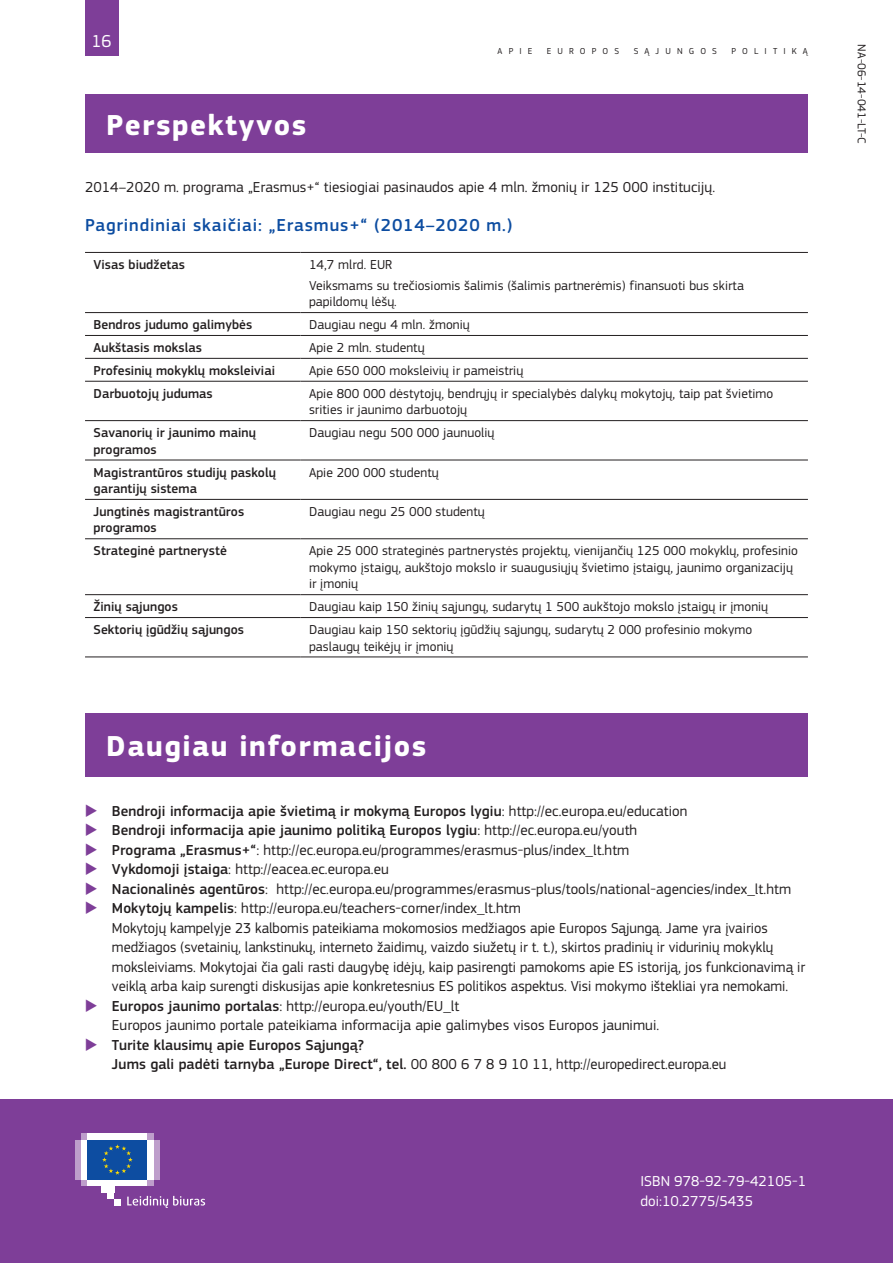
<style>
.page{position:relative;width:893px;height:1263px;background:#fff}
.page>*{position:absolute;margin:0;border:0;box-sizing:border-box;transform-origin:0 0}
.Heading01_neg{font:700 30px "EC Square Sans Pro";letter-spacing:.05em;color:#fff}
.Heading03{font:500 18px "EC Square Sans Pro";letter-spacing:.05em;color:#0d4da1}
.t1{font:18px "EC Square Sans Pro";color:#fff}
.BodyText{font:15px/19.5px "EC Square Sans Pro";color:#231f20}
.t2{font:500 15px/19.5px "EC Square Sans Pro";letter-spacing:.005em;color:#231f20}
.BodyText-2{font:15px "EC Square Sans Pro";letter-spacing:.005em;color:#fff}
.tab{font:13.5px/16.5px "EC Square Sans Pro";letter-spacing:.005em;color:#231f20}
.tab-2{font:500 13.5px/16.5px "EC Square Sans Pro";letter-spacing:.005em;color:#231f20}
.t3{font:12px "EC Square Sans Pro";color:#231f20}
.t4{font:9px "EC Square Sans Pro";letter-spacing:.68em;color:#231f20}
.s1{font-weight:400}
.s2{font-weight:500}
</style>
<div class="page">
<div style="left:85px;top:0;width:33px;height:55px;background:#7e3e98"></div>
<div style="left:85px;top:713px;width:723px;height:64px;background:#7e3e98"></div>
<div style="left:0;top:1099px;width:893px;height:164px;background:#7e3e98"></div>
<svg style="left:81px;top:1179px;width:72px;height:7px"></svg>
<svg style="left:81px;top:1133px;width:72px;height:7px"></svg>
<div style="left:88px;top:1133px;width:59px;height:7px;background:#fff"></div>
<div style="left:88px;top:1179px;width:59px;height:7px;background:#fff"></div>
<div style="left:147px;top:1140px;width:6px;height:39px;background:#fff"></div>
<div style="left:153px;top:1140px;width:7px;height:39px;background:#be9ecb"></div>
<div style="left:81px;top:1140px;width:7px;height:39px;background:#fff"></div>
<div style="left:75px;top:1140px;width:6px;height:39px;background:#be9ecb"></div>
<div style="left:101px;top:1179px;width:13px;height:13px;background:#fff"></div>
<div style="left:108px;top:1179px;width:6px;height:20px;background:#fff"></div>
<div style="left:114px;top:1199px;width:7px;height:6px;background:#fff"></div>
<div style="left:88px;top:1140px;width:59px;height:39px;background:#0d4da1"></div>
<svg style="left:102px;top:1144px;width:31px;height:31px"></svg>
<svg style="left:127px;top:1196px;width:78px;height:12px"></svg>
<div style="left:85px;top:94px;width:723px;height:59px;background:#7e3e98"></div>
<hr style="left:85px;top:312px;width:215px;height:1px;background:#231f20">
<hr style="left:300px;top:312px;width:508px;height:1px;background:#231f20">
<hr style="left:85px;top:335px;width:215px;height:1px;background:#231f20">
<hr style="left:300px;top:335px;width:508px;height:1px;background:#231f20">
<hr style="left:85px;top:358px;width:215px;height:1px;background:#231f20">
<hr style="left:300px;top:358px;width:508px;height:1px;background:#231f20">
<hr style="left:85px;top:381px;width:215px;height:1px;background:#231f20">
<hr style="left:300px;top:381px;width:508px;height:1px;background:#231f20">
<hr style="left:85px;top:420px;width:215px;height:1px;background:#231f20">
<hr style="left:300px;top:420px;width:508px;height:1px;background:#231f20">
<hr style="left:85px;top:460px;width:215px;height:1px;background:#231f20">
<hr style="left:300px;top:460px;width:508px;height:1px;background:#231f20">
<hr style="left:85px;top:499px;width:215px;height:1px;background:#231f20">
<hr style="left:300px;top:499px;width:508px;height:1px;background:#231f20">
<hr style="left:85px;top:538px;width:215px;height:1px;background:#231f20">
<hr style="left:300px;top:538px;width:508px;height:1px;background:#231f20">
<hr style="left:85px;top:594px;width:215px;height:1px;background:#231f20">
<hr style="left:300px;top:594px;width:508px;height:1px;background:#231f20">
<hr style="left:85px;top:617px;width:215px;height:1px;background:#231f20">
<hr style="left:300px;top:617px;width:508px;height:1px;background:#231f20">
<hr style="left:85px;top:656px;width:215px;height:1px;background:#231f20">
<hr style="left:300px;top:656px;width:508px;height:1px;background:#231f20">
<hr style="left:85px;top:252px;width:215px;height:1px;background:#231f20">
<hr style="left:300px;top:252px;width:508px;height:1px;background:#231f20">
<p class="t1" style="left:92px;top:30px;width:22px">16</p>
<p class="Heading01_neg" style="left:106px;top:107px;width:202px">Perspektyvos</p>
<p class="t4" style="left:498px;top:45px;width:36px">APIE</p>
<p class="t4" style="left:547px;top:45px;width:74px">EURO PO S</p>
<p class="t4" style="left:634px;top:45px;width:85px">SĄJUNGO S</p>
<p class="t4" style="left:731px;top:45px;width:78px">PO LITIKĄ</p>
<p class="t3" style="left:869px;top:44px;width:101px;rotate:90deg">NA-06-14-041-LT-C</p>
<p class="BodyText" style="left:85px;top:177px;width:632px">2014–2020 m. programa „Erasmus+“ tiesiogiai pasinaudos apie 4 mln. žmonių ir 125 000 institucijų.</p>
<p class="Heading03" style="left:85px;top:214px;width:429px">Pagrindiniai skaičiai: „Erasmus+“ (2014–2020 m.)</p>
<p class="tab-2" style="left:94px;top:256px;width:93px">Visas biudžetas</p>
<p class="tab" style="left:309px;top:256px;width:85px">14,7 mlrd. EUR</p>
<p class="tab" style="left:309px;top:277px;width:436px">Veiksmams su trečiosiomis šalimis (šalimis partnerėmis) finansuoti bus skirta papildomų lėšų.</p>
<p class="tab-2" style="left:94px;top:317px;width:160px">Bendros judumo galimybės</p>
<p class="tab" style="left:309px;top:316px;width:162px">Daugiau negu 4 mln. žmonių</p>
<p class="tab-2" style="left:94px;top:340px;width:110px">Aukštasis mokslas</p>
<p class="tab" style="left:309px;top:339px;width:117px">Apie 2 mln. studentų</p>
<p class="tab-2" style="left:94px;top:362px;width:183px">Profesinių mokyklų moksleiviai</p>
<p class="tab" style="left:309px;top:362px;width:216px">Apie 650 000 moksleivių ir pameistrių</p>
<p class="tab-2" style="left:94px;top:385px;width:121px">Darbuotojų judumas</p>
<p class="tab" style="left:309px;top:385px;width:466px">Apie 800 000 dėstytojų, bendrųjų ir specialybės dalykų mokytojų, taip pat švietimo srities ir jaunimo darbuotojų</p>
<p class="tab-2" style="left:94px;top:425px;width:164px">Savanorių ir jaunimo mainų programos</p>
<p class="tab" style="left:309px;top:424px;width:187px">Daugiau negu 500 000 jaunuolių</p>
<p class="tab-2" style="left:94px;top:464px;width:184px">Magistrantūros studijų paskolų garantijų sistema</p>
<p class="tab" style="left:309px;top:464px;width:131px">Apie 200 000 studentų</p>
<p class="tab-2" style="left:94px;top:503px;width:152px">Jungtinės magistrantūros programos</p>
<p class="tab" style="left:309px;top:503px;width:177px">Daugiau negu 25 000 studentų</p>
<p class="tab-2" style="left:94px;top:543px;width:135px">Strateginė partnerystė</p>
<p class="tab" style="left:309px;top:543px;width:490px">Apie 25 000 strateginės partnerystės projektų, vienijančių 125 000 mokyklų, profesinio mokymo įstaigų, aukštojo mokslo ir suaugusiųjų švietimo įstaigų, jaunimo organizacijų ir įmonių</p>
<p class="tab-2" style="left:94px;top:599px;width:86px">Žinių sąjungos</p>
<p class="tab" style="left:309px;top:598px;width:461px">Daugiau kaip 150 žinių sąjungų, sudarytų 1 500 aukštojo mokslo įstaigų ir įmonių</p>
<p class="tab-2" style="left:94px;top:622px;width:152px">Sektorių įgūdžių sąjungos</p>
<p class="tab" style="left:309px;top:621px;width:445px">Daugiau kaip 150 sektorių įgūdžių sąjungų, sudarytų 2 000 profesinio mokymo paslaugų teikėjų ir įmonių</p>
<p class="Heading01_neg" style="left:106px;top:728px;width:322px">Daugiau informacijos</p>
<p class="t2" style="left:112px;top:801px;width:577px">Bendroji informacija apie švietimą ir mokymą Europos lygiu<span class="s1">: http://ec.europa.eu/education</span></p>
<p class="t2" style="left:112px;top:821px;width:527px">Bendroji informacija apie jaunimo politiką Europos lygiu<span class="s1">: http://ec.europa.eu/youth</span></p>
<p class="BodyText" style="left:112px;top:840px;width:519px"><span class="s2">Programa „Erasmus+“</span>: http://ec.europa.eu/programmes/erasmus‑plus/index_lt.htm</p>
<p class="BodyText" style="left:112px;top:860px;width:278px"><span class="s2">Vykdomoji įstaiga</span>: http://eacea.ec.europa.eu</p>
<p class="BodyText" style="left:112px;top:879px;width:681px"><span class="s2">Nacionalinės agentūros</span>: http://ec.europa.eu/programmes/erasmus-plus/tools/national-agencies/index_lt.htm</p>
<p class="BodyText" style="left:112px;top:899px;width:695px"><span class="s2">Mokytojų kampelis</span>: http://europa.eu/teachers‑corner/index_lt.htm<br>Mokytojų kampelyje 23 kalbomis pateikiama mokomosios medžiagos apie Europos Sąjungą. Jame yra įvairios medžiagos (svetainių, lankstinukų, interneto žaidimų, vaizdo siužetų ir t. t.), skirtos pradinių ir vidurinių mokyklų moksleiviams. Mokytojai čia gali rasti daugybę idėjų, kaip pasirengti pamokoms apie ES istoriją, jos funkcionavimą ir veiklą arba kaip surengti diskusijas apie konkretesnius ES politikos aspektus. Visi mokymo ištekliai yra nemokami.</p>
<p class="BodyText" style="left:112px;top:996px;width:549px"><span class="s2">Europos jaunimo portalas</span>: http://europa.eu/youth/EU_lt<br>Europos jaunimo portale pateikiama informacija apie galimybes visos Europos jaunimui.</p>
<p class="t2" style="left:112px;top:1035px;width:616px">Turite klausimų apie Europos Sąjungą?<br>Jums gali padėti tarnyba „Europe Direct“, tel. <span class="s1">00 800 6 7 8 9 10 11, http://europedirect.europa.eu</span></p>
<p class="BodyText-2" style="left:640px;top:1173px;width:167px">ISBN 978-92-79-42105-1</p>
<p class="BodyText-2" style="left:640px;top:1192px;width:114px">doi:10.2775/5435</p>
</div>
